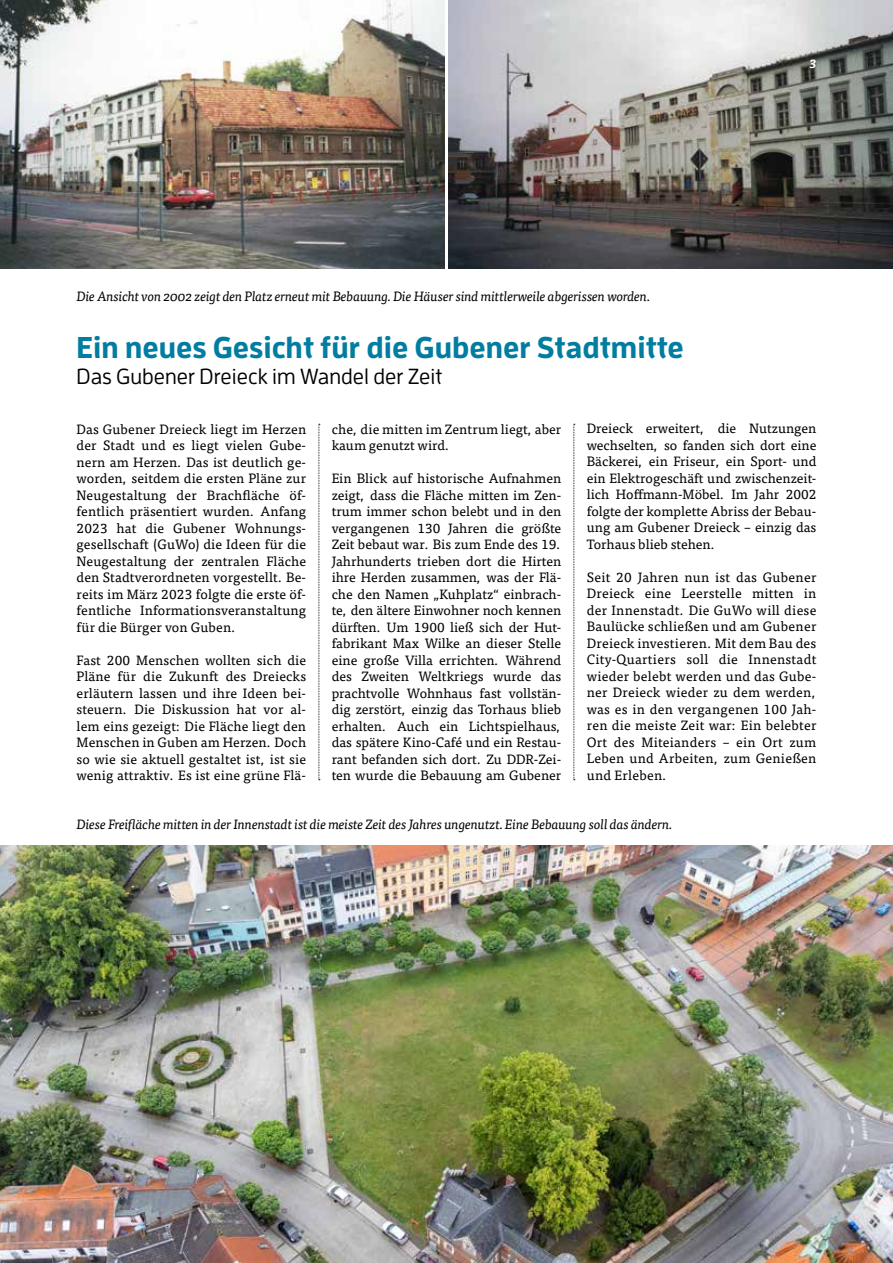
<style>
.page{position:relative;width:893px;height:1263px;background:#fff}
.page>*{position:absolute;margin:0;border:0;box-sizing:border-box;transform-origin:0 0}
.t1{font:700 30px "Enzo OT";color:#007da1}
.t2{font:500 21.75px "Enzo OT";color:#000}
.t3{font:13.5px/16.5px "Tisa Pro";letter-spacing:.01em;color:#000;text-align:justify}
.t4{font:italic 13.5px "Tisa Pro";letter-spacing:-.02em;color:#000}
.t5{font:italic 700 12px "Tisa Pro";color:#fff}
</style>
<div class="page">
<img style="left:449px;top:0;width:444px;height:268px">
<svg style="left:319px;top:424px;width:1px;height:356px"></svg>
<svg style="left:573px;top:424px;width:2px;height:356px"></svg>
<img style="left:0;top:845px;width:893px;height:418px">
<img style="left:0;top:0;width:444px;height:268px">
<p class="t4" style="left:77px;top:287px;width:575px">Die Ansicht von 2002 zeigt den Platz erneut mit Bebauung. Die Häuser sind mittlerweile abgerissen worden.</p>
<p class="t5" style="left:810px;top:54px;width:8px">3</p>
<h1 class="t1" style="left:77px;top:328px;width:609px">Ein neues Gesicht für die Gubener Stadtmitte</h1>
<h2 class="t2" style="left:77px;top:364px;width:367px">Das Gubener Dreieck im Wandel der Zeit</h2>
<p class="t3" style="left:332px;top:420px;width:231px">che, die mitten im Zentrum liegt, aber kaum genutzt wird.</p>
<p class="t3" style="left:332px;top:469px;width:231px">Ein Blick auf historische Aufnahmen zeigt, dass die Fläche mitten im Zen&shy;trum immer schon belebt und in den vergangenen 130 Jahren die größte Zeit bebaut war. Bis zum Ende des 19.<br>Jahrhunderts trieben dort die Hirten ihre Herden zusammen, was der Flä&shy;che den Namen „Kuhplatz“ einbrach&shy;te, den ältere Einwohner noch kennen dürften. Um 1900 ließ sich der Hut&shy;fabrikant Max Wilke an dieser Stelle eine große Villa errichten. Während des Zweiten Weltkriegs wurde das prachtvolle Wohnhaus fast vollstän&shy;dig zerstört, einzig das Torhaus blieb erhalten. Auch ein Lichtspielhaus, das spätere Kino-Café und ein Restau&shy;rant befanden sich dort. Zu DDR-Zei&shy;ten wurde die Bebauung am Gubener</p>
<p class="t3" style="left:587px;top:420px;width:231px">Dreieck erweitert, die Nutzungen wechselten, so fanden sich dort eine Bäckerei, ein Friseur, ein Sport- und ein Elektrogeschäft und zwischenzeit&shy;lich Hoffmann-Möbel. Im Jahr 2002 folgte der komplette Abriss der Bebau&shy;ung am Gubener Dreieck – einzig das Torhaus blieb stehen.</p>
<p class="t3" style="left:587px;top:568px;width:231px">Seit 20 Jahren nun ist das Gubener Dreieck eine Leerstelle mitten in der Innenstadt. Die GuWo will diese Baulücke schließen und am Gubener Dreieck investieren. Mit dem Bau des City-Quartiers soll die Innenstadt wieder belebt werden und das Gube&shy;ner Dreieck wieder zu dem werden, was es in den vergangenen 100 Jah&shy;ren die meiste Zeit war: Ein belebter Ort des Miteianders – ein Ort zum Leben und Arbeiten, zum Genießen und Erleben.</p>
<p class="t4" style="left:77px;top:815px;width:597px">Diese Freifläche mitten in der Innenstadt ist die meiste Zeit des Jahres ungenutzt. Eine Bebauung soll das ändern.</p>
<p class="t3" style="left:77px;top:420px;width:231px">Das Gubener Dreieck liegt im Herzen der Stadt und es liegt vielen Gube&shy;nern am Herzen. Das ist deutlich ge&shy;worden, seitdem die ersten Pläne zur Neugestaltung der Brachfläche öf&shy;fentlich präsentiert wurden. Anfang 2023 hat die Gubener Wohnungs&shy;gesellschaft (GuWo) die Ideen für die Neugestaltung der zentralen Fläche den Stadtverordneten vorgestellt. Be&shy;reits im März 2023 folgte die erste öf&shy;fentliche Informationsveranstaltung für die Bürger von Guben.</p>
<p class="t3" style="left:77px;top:651px;width:231px">Fast 200 Menschen wollten sich die Pläne für die Zukunft des Dreiecks erläutern lassen und ihre Ideen bei&shy;steuern. Die Diskussion hat vor al&shy;lem eins gezeigt: Die Fläche liegt den Menschen in Guben am Herzen. Doch so wie sie aktuell gestaltet ist, ist sie wenig attraktiv. Es ist eine grüne Flä-</p>
</div>
